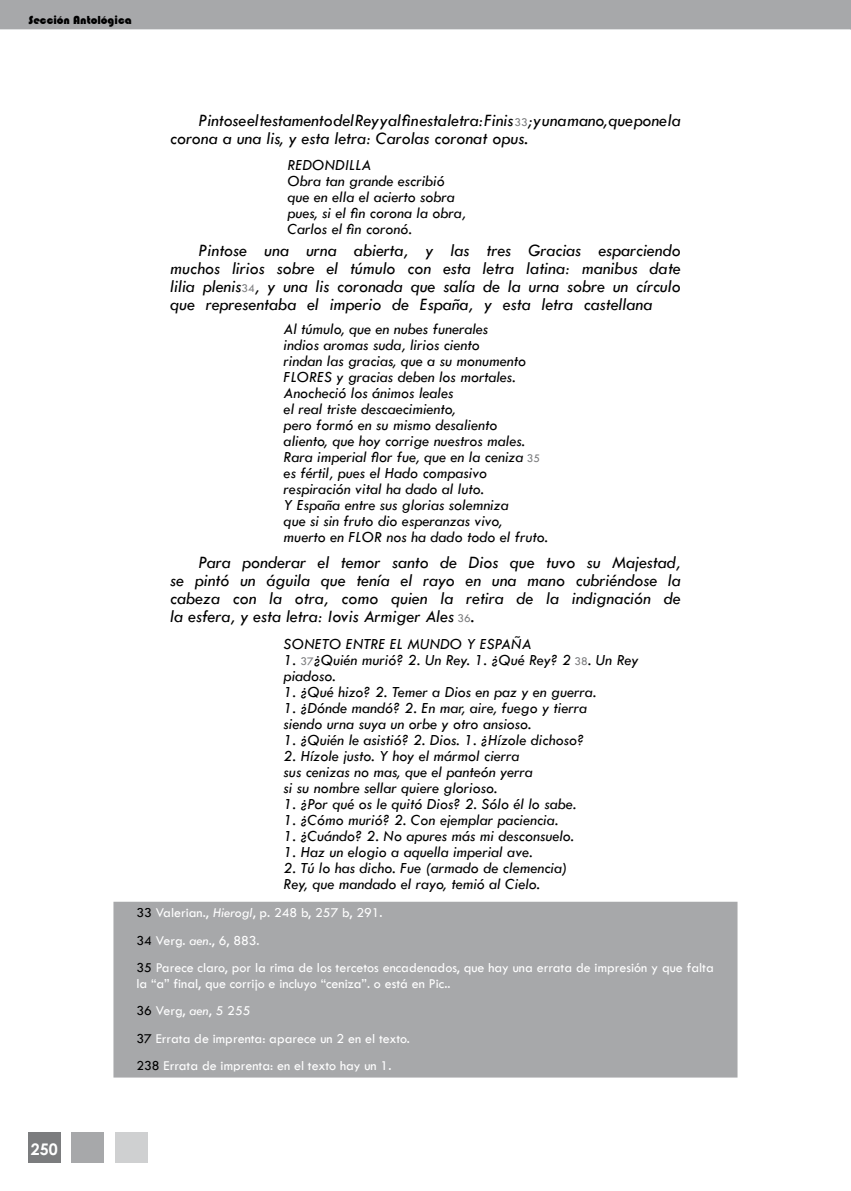
<style>
.page{position:relative;width:851px;height:1191px;background:#fff}
.page>*{position:absolute;margin:0;border:0;box-sizing:border-box;transform-origin:0 0}
.t1{font:italic 18px/18px "Tw Cen";color:#000;text-align:justify}
.t2{font:italic 16px/16px "Tw Cen";color:#000}
.t3{font:700 16px "Century Gothic";color:#fff}
.t4{font:14px/27.4px "Tw Cen";color:#fff}
.t5{font:12px "Bauhaus 93";color:#000}
.s1{font-style:normal;font-size:12px;color:#7b7c7e}
.s2{color:#000}
.s3{font-style:italic}
</style>
<div class="page">
<div style="left:0;top:0;width:850px;height:28px;background:#a7a8aa"></div>
<div style="left:0;top:0;width:850px;height:29px;border:2px solid #a7a8aa"></div>
<div style="left:28px;top:1132px;width:32px;height:30px;background:#7b7c7e"></div>
<div style="left:72px;top:1132px;width:32px;height:30px;background:#a7a8aa"></div>
<div style="left:115px;top:1132px;width:32px;height:30px;background:#cfd0d1"></div>
<svg style="left:849px;top:0;width:2px;height:29px"></svg>
<div style="left:116px;top:904px;width:618px;height:170px;background:#a7a8aa"></div>
<div style="left:113px;top:901px;width:624px;height:176px;border:6px solid #a7a8aa"></div>
<p class="t5" style="left:28px;top:13px;width:105px">Sección Antológica</p>
<p class="t1" style="left:170px;top:111px;width:512px;text-indent:28px">Pintose el testamento del Rey y al fin esta letra: Finis <span class="s1">33</span>; y una mano, que pone la corona a una lis, y esta letra: Carolas coronat opus.</p>
<p class="t2" style="left:287px;top:157px;width:180px">REDONDILLA<br>Obra tan grande escribió que en ella el acierto sobra pues, si el fin corona la obra,<br>Carlos el fin coronó.</p>
<p class="t3" style="left:31px;top:1136px;width:28px">250</p>
<p class="t1" style="left:170px;top:241px;width:512px;text-indent:28px">Pintose una urna abierta, y las tres Gracias esparciendo muchos lirios sobre el túmulo con esta letra latina: manibus date lilia plenis<span class="s1">34</span>, y una lis coronada que salía de la urna sobre un círculo que representaba el imperio de España, y esta letra castellana</p>
<p class="t2" style="left:283px;top:321px;width:266px">Al túmulo, que en nubes funerales<br>indios aromas suda, lirios ciento<br>rindan las gracias, que a su monumento FLORES y gracias deben los mortales.<br>Anocheció los ánimos leales<br>el real triste descaecimiento,<br>pero formó en su mismo desaliento<br>aliento, que hoy corrige nuestros males.<br>Rara imperial flor fue, que en la ceniza <span class="s1">35 </span>es fértil, pues el Hado compasivo respiración vital ha dado al luto.<br>Y España entre sus glorias solemniza<br>que si sin fruto dio esperanzas vivo, muerto en FLOR nos ha dado todo el fruto.</p>
<p class="t1" style="left:170px;top:553px;width:512px;text-indent:28px">Para ponderar el temor santo de Dios que tuvo su Majestad, se pintó un águila que tenía el rayo en una mano cubriéndose la cabeza con la otra, como quien la retira de la indignación de la esfera, y esta letra: Iovis Armiger Ales <span class="s1">36</span>.</p>
<p class="t2" style="left:283px;top:636px;width:249px">SONETO ENTRE EL MUNDO Y ESPAÑA</p>
<p class="t2" style="left:283px;top:652px;width:356px">1. <span class="s1">37</span>¿Quién murió? 2. Un Rey. 1. ¿Qué Rey? 2 <span class="s1">38</span>. Un Rey piadoso.</p>
<p class="t2" style="left:283px;top:684px;width:314px">1. ¿Qué hizo? 2. Temer a Dios en paz y en guerra.</p>
<p class="t2" style="left:283px;top:700px;width:305px">1. ¿Dónde mandó? 2. En mar, aire, fuego y tierra siendo urna suya un orbe y otro ansioso.</p>
<p class="t2" style="left:283px;top:732px;width:302px">1. ¿Quién le asistió? 2. Dios. 1. ¿Hízole dichoso?</p>
<p class="t2" style="left:283px;top:748px;width:251px">2. Hízole justo. Y hoy el mármol cierra sus cenizas no mas, que el panteón yerra si su nombre sellar quiere glorioso.</p>
<p class="t2" style="left:283px;top:796px;width:294px">1. ¿Por qué os le quitó Dios? 2. Sólo él lo sabe.</p>
<p class="t2" style="left:283px;top:812px;width:276px">1. ¿Cómo murió? 2. Con ejemplar paciencia.</p>
<p class="t2" style="left:283px;top:828px;width:292px">1. ¿Cuándo? 2. No apures más mi desconsuelo.</p>
<p class="t2" style="left:283px;top:844px;width:250px">1. Haz un elogio a aquella imperial ave.</p>
<p class="t2" style="left:283px;top:860px;width:285px">2. Tú lo has dicho. Fue (armado de clemencia)<br>Rey, que mandado el rayo, temió al Cielo.</p>
<p class="t4" style="left:136px;top:899px;width:578px"><span class="s2">33</span> Valerian., <span class="s3">Hierogl</span>, p. 248 b, 257 b, 291.<br><span class="s2">34</span> Verg. <span class="s3">aen</span>., 6, 883.<br><span class="s2">35</span> Parece claro, por la rima de los tercetos encadenados, que hay una errata de impresión y que falta</p>
<p class="t4" style="left:136px;top:970px;width:315px">la “a” final, que corrijo e incluyo “ceniza”. o está en Pic..<br><span class="s2">36</span> Verg, <span class="s3">aen</span>, 5 255<br><span class="s2">37</span> Errata de imprenta: aparece un 2 en el texto.<br><span class="s2">238</span> Errata de imprenta: en el texto hay un 1.</p>
</div>
